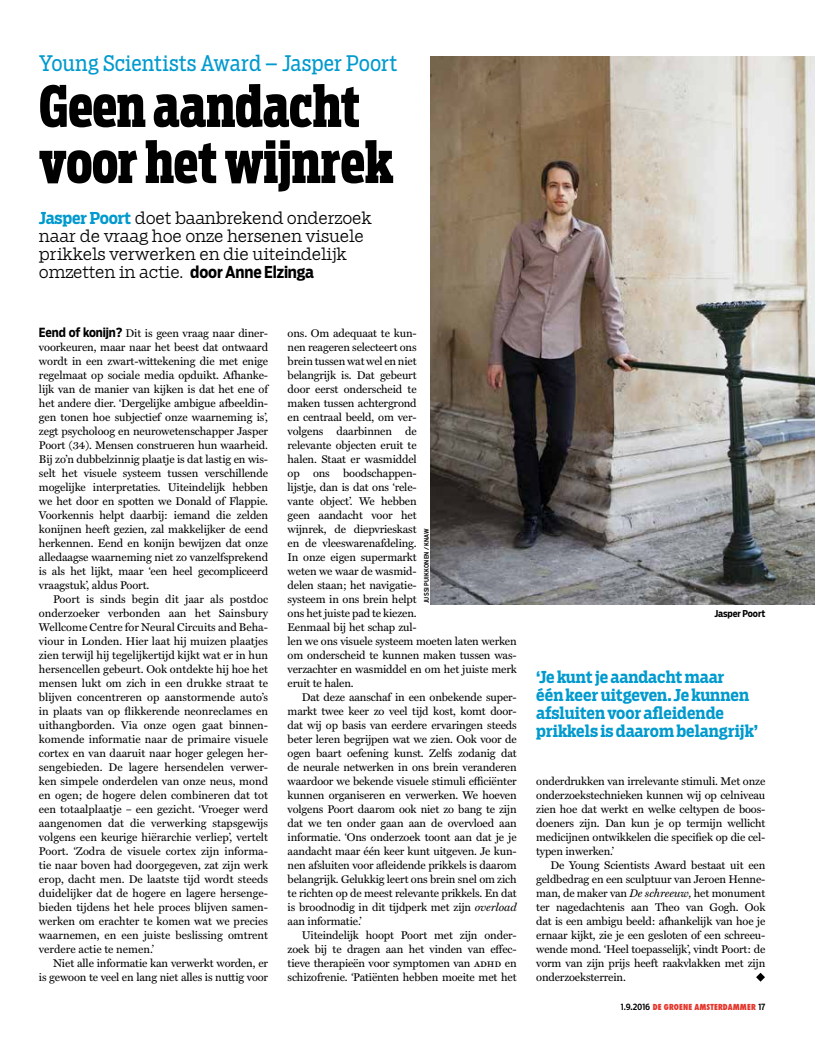
<style>
.page{position:relative;width:815px;height:1046px;background:#fff}
.page>*{position:absolute;margin:0;border:0;box-sizing:border-box;transform-origin:0 0}
.t1{font:700 expanded 56.25px/56px "Boomer Serif Extra Cond";letter-spacing:-.005em;color:#000}
.t2{font:21.25px "Boomer Serif Cond";color:#009ace}
.t3{font:300 16.25px/18.1px "Boomer Serif";letter-spacing:-.01em;color:#000}
.t4{font:700 16.25px/18.1px "Boomer Serif Cond";color:#009ace}
.t5{font:11.25px/14px "Miller Text";letter-spacing:-.015em;color:#000;text-align:justify}
.t6{font:700 9.38px "Salvo Sans Cond";letter-spacing:-.01em;color:#000}
.t7{font:800 condensed 8.12px "Futura";letter-spacing:.01em;color:#e5362c}
.t8{font:500 6.25px "Salvo Sans Cond";letter-spacing:.03em;color:#000}
.s1{font-family:"Boomer Serif Cond";font-weight:700;color:#009ace}
.s2{font-family:"Salvo Sans Cond";font-weight:700}
.s3{font-family:"Salvo Sans Cond";font-weight:700;font-size:12.5px}
.s4{font-style:italic}
.s5{font-family:"Miller Text Roman SC"}
.s6{font-family:"Salvo Sans Cond";font-weight:500;font-stretch:normal;font-size:8.75px;color:#000}
</style>
<div class="page">
<svg style="left:756px;top:972px;width:9px;height:9px"></svg>
<img style="left:431px;top:57px;width:384px;height:547px">
<h2 class="t2" style="left:39px;top:51px;width:360px">Young Scientists Award – Jasper Poort</h2>
<h1 class="t1" style="left:39px;top:78px;width:356px">Geen aandacht voor het wijnrek</h1>
<h3 class="t3" style="left:39px;top:209px;width:334px"><span class="s1">Jasper Poort</span> doet baanbrekend onderzoek naar de vraag hoe onze hersenen visuele prikkels verwerken en die uiteindelijk omzetten in actie. <span class="s2">door Anne Elzinga</span></h3>
<p class="t5" style="left:39px;top:326px;width:231px"><span class="s3">Eend of konijn?</span> Dit is geen vraag naar diner&shy;voorkeuren, maar naar het beest dat ontwaard wordt in een zwart-wittekening die met enige regelmaat op sociale media opduikt. Afhanke&shy;lijk van de manier van kijken is dat het ene of het andere dier. ‘Dergelijke ambigue afbeeldin&shy;gen tonen hoe subjectief onze waarneming is’, zegt psycholoog en neurowetenschapper Jasper Poort (34). Mensen construeren hun waarheid.<br>Bij zo’n dubbelzinnig plaatje is dat lastig en wis&shy;selt het visuele systeem tussen verschillende mogelijke interpretaties. Uiteindelijk hebben we het door en spotten we Donald of Flappie.<br>Voorkennis helpt daarbij: iemand die zelden konijnen heeft gezien, zal makkelijker de eend herkennen. Eend en konijn bewijzen dat onze alledaagse waarneming niet zo vanzelfsprekend is als het lijkt, maar ‘een heel gecompliceerd vraagstuk’, aldus Poort.</p>
<p class="t5" style="left:39px;top:592px;width:231px;text-indent:14px">Poort is sinds begin dit jaar als postdoc onderzoeker verbonden aan het Sainsbury Wellcome Centre for Neural Circuits and Beha&shy;viour in Londen. Hier laat hij muizen plaatjes zien terwijl hij tegelijkertijd kijkt wat er in hun hersencellen gebeurt. Ook ontdekte hij hoe het mensen lukt om zich in een drukke straat te blijven concentreren op aanstormende auto’s in plaats van op flikkerende neonreclames en uithangborden. Via onze ogen gaat binnen&shy;komende informatie naar de primaire visuele cortex en van daaruit naar hoger gelegen her&shy;sengebieden. De lagere hersendelen verwer&shy;ken simpele onderdelen van onze neus, mond en ogen; de hogere delen combineren dat tot een totaalplaatje – een gezicht. ‘Vroeger werd aangenomen dat die verwerking stapsgewijs volgens een keurige hiërarchie verliep’, vertelt Poort. ‘Zodra de visuele cortex zijn informa&shy;tie naar boven had doorgegeven, zat zijn werk erop, dacht men. De laatste tijd wordt steeds duidelijker dat de hogere en lagere hersenge&shy;bieden tijdens het hele proces blijven samen&shy;werken om erachter te komen wat we precies waarnemen, en een juiste beslissing omtrent verdere actie te nemen.’</p>
<p class="t5" style="left:39px;top:956px;width:231px;text-align:right">Niet alle informatie kan verwerkt worden, er<br>is gewoon te veel en lang niet alles is nuttig voor</p>
<p class="t5" style="left:288px;top:326px;width:231px;text-align:left">ons. Om adequaat te kun-<br>nen reageren selecteert ons<br>brein tussen wat wel en niet<br>belangrijk is. Dat gebeurt<br>door eerst onderscheid te<br>maken tussen achtergrond<br>en centraal beeld, om ver-<br>volgens daarbinnen de<br>relevante objecten eruit te<br>halen. Staat er wasmiddel<br>op ons boodschappen-<br>lijstje, dan is dat ons ‘rele-<br>vante object’. We hebben<br>geen aandacht voor het<br>wijnrek, de diepvrieskast<br>en de vleeswarenafdeling.<br>In onze eigen supermarkt<br>weten we waar de wasmid-<br>delen staan; het navigatie-<br>systeem in ons brein helpt<br>ons het juiste pad te kiezen.<br>Eenmaal bij het schap zul-<br>len we ons visuele systeem moeten laten werken om onderscheid te kunnen maken tussen was&shy;verzachter en wasmiddel en om het juiste merk eruit te halen.</p>
<p class="t5" style="left:288px;top:690px;width:231px;text-indent:14px">Dat deze aanschaf in een onbekende super&shy;markt twee keer zo veel tijd kost, komt door&shy;dat wij op basis van eerdere ervaringen steeds beter leren begrijpen wat we zien. Ook voor de ogen baart oefening kunst. Zelfs zodanig dat de neurale netwerken in ons brein veranderen waardoor we bekende visuele stimuli efficiënter kunnen organiseren en verwerken. We hoeven volgens Poort daarom ook niet zo bang te zijn dat we ten onder gaan aan de overvloed aan informatie. ‘Ons onderzoek toont aan dat je je aandacht maar één keer kunt uitgeven. Je kun&shy;nen afsluiten voor afleidende prikkels is daarom belangrijk. Gelukkig leert ons brein snel om zich te richten op de meest relevante prikkels. En dat is broodnodig in dit tijdperk met zijn <span class="s4">overload </span>aan informatie.’</p>
<p class="t5" style="left:288px;top:928px;width:231px;text-indent:14px">Uiteindelijk hoopt Poort met zijn onder&shy;zoek bij te dragen aan het vinden van effec&shy;tieve therapieën voor symptomen van <span class="s5">adhd</span> en schizofrenie. ‘Patiënten hebben moeite met het</p>
<p class="t8" style="left:422px;top:603px;width:76px;rotate:-90deg">JUSSI PUIKKONEN / KNAW</p>
<p class="t6" style="left:714px;top:607px;width:53px">Jasper Poort</p>
<h3 class="t4" style="left:536px;top:668px;width:224px">‘Je kunt je aandacht maar<br>één keer uitgeven. Je kunnen afsluiten voor afleidende prikkels is daarom belangrijk’</h3>
<p class="t5" style="left:536px;top:774px;width:231px">onderdrukken van irrelevante stimuli. Met onze onderzoekstechnieken kunnen wij op celniveau zien hoe dat werkt en welke celtypen de boos&shy;doeners zijn. Dan kun je op termijn wellicht medicijnen ontwikkelen die specifiek op die cel&shy;typen inwerken.’</p>
<p class="t5" style="left:536px;top:858px;width:231px;text-indent:14px">De Young Scientists Award bestaat uit een geldbedrag en een sculptuur van Jeroen Henne&shy;man, de maker van <span class="s4">De schreeuw,</span> het monument ter nagedachtenis aan Theo van Gogh. Ook dat is een ambigu beeld: afhankelijk van hoe je ernaar kijkt, zie je een gesloten of een schreeu&shy;wende mond. ‘Heel toepasselijk’, vindt Poort: de vorm van zijn prijs heeft raakvlakken met zijn onderzoeksterrein.</p>
<p class="t7" style="left:621px;top:1000px;width:146px"><span class="s6">1.9.2016</span> DE GROENE AMSTERDAMMER <span class="s6">17</span></p>
</div>
